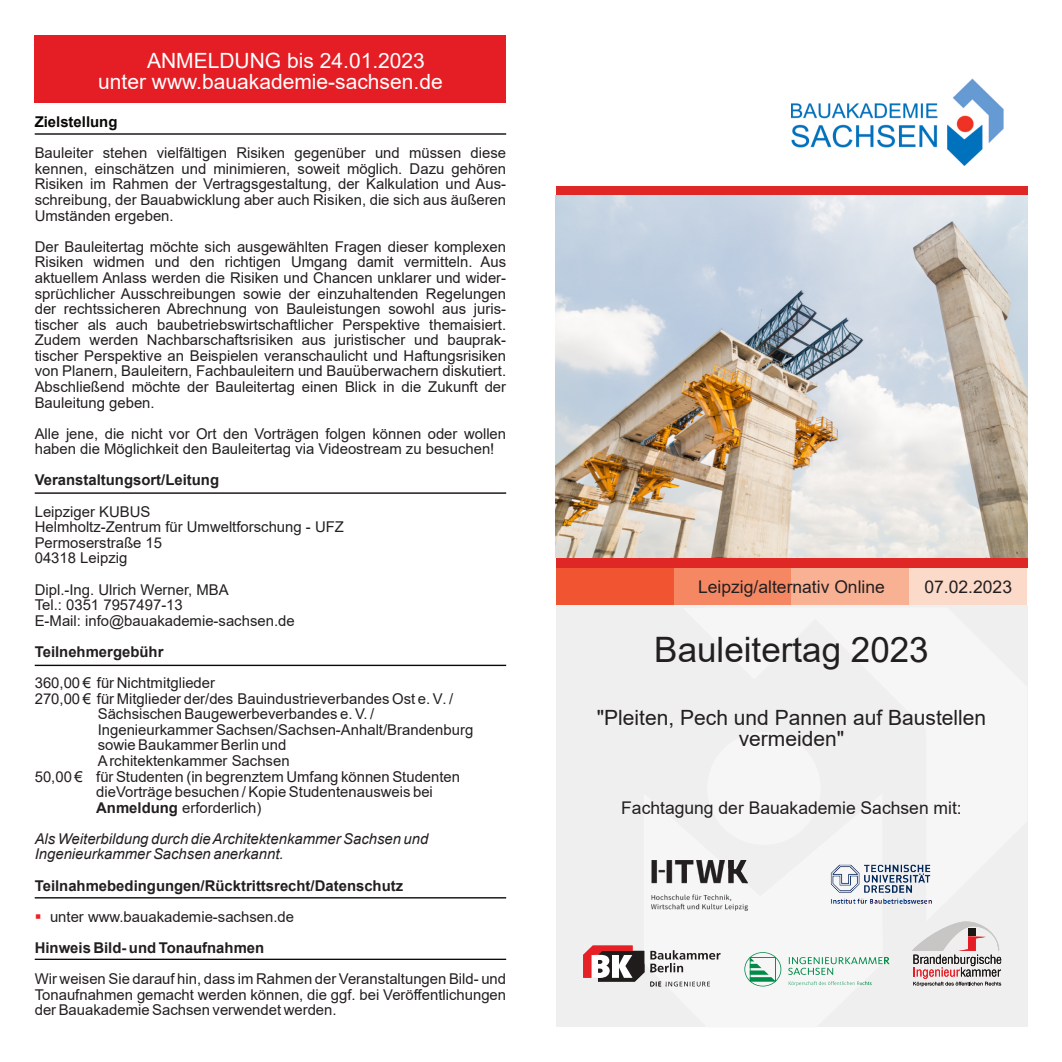
<style>
.page{position:relative;width:1062px;height:1062px;background:#fff}
.page>*{position:absolute;margin:0;border:0;box-sizing:border-box;transform-origin:0 0}
.t1{font:35px "Arial";color:#231f20}
.t2{font:21px/21px "Arial";color:#fff}
.t3{font:21px/21.7px "Arial";color:#231f20;text-align:center}
.t4{font:17.5px "Arial";color:#231f20}
.t5{font:14.88px/15.6px "Arial";color:#231f20;text-align:justify}
.t6{font:700 14.88px "Arial";color:#231f20}
.t7{font:italic 14.88px/15.6px "Arial";color:#231f20}
.t8{font:700 14.88px "Arial";color:#080704}
.s1{font-weight:700}
</style>
<div class="page">
<div style="left:556px;top:186px;width:471px;height:9px;background:#df2726"></div>
<div style="left:673px;top:567px;width:118px;height:38px;background:#f58863"></div>
<div style="left:791px;top:567px;width:118px;height:38px;background:#f9b193"></div>
<div style="left:909px;top:567px;width:118px;height:38px;background:#fcdac9"></div>
<div style="left:556px;top:567px;width:117px;height:38px;background:#f05430"></div>
<div style="left:556px;top:558px;width:471px;height:9px;background:#df2726"></div>
<div style="left:35px;top:35px;width:471px;height:68px;background:#e51e25"></div>
<div style="left:556px;top:605px;width:471px;height:422px;background:#eeefee"></div>
<svg style="left:644px;top:860px;width:228px;height:127px"></svg>
<svg style="left:650px;top:950px;width:70px;height:22px"></svg>
<svg style="left:650px;top:981px;width:60px;height:5px"></svg>
<svg style="left:583px;top:945px;width:61px;height:36px;background:#a67778"></svg>
<svg style="left:682px;top:860px;width:250px;height:61px"></svg>
<svg style="left:912px;top:921px;width:89px;height:65px"></svg>
<svg style="left:744px;top:952px;width:37px;height:34px"></svg>
<svg style="left:788px;top:957px;width:101px;height:18px"></svg>
<svg style="left:788px;top:981px;width:83px;height:5px"></svg>
<hr style="left:35px;top:133px;width:471px;height:2px;background:#0c060a">
<hr style="left:35px;top:492px;width:471px;height:2px;background:#0c060a">
<hr style="left:35px;top:664px;width:471px;height:2px;background:#0c060a">
<hr style="left:35px;top:897px;width:471px;height:1px;background:#0c060a">
<hr style="left:35px;top:958px;width:471px;height:2px;background:#0c060a">
<img style="left:791px;top:79px;width:212px;height:86px">
<img style="left:556px;top:195px;width:471px;height:363px">
<h2 class="t2" style="left:98px;top:52px;width:346px;text-indent:49px">ANMELDUNG bis 24.01.2023 unter www.bauakademie-sachsen.de</h2>
<p class="t8" style="left:35px;top:116px;width:84px">Zielstellung</p>
<p class="t5" style="left:35px;top:147px;width:473px">Bauleiter stehen vielfältigen Risiken gegenüber und müssen diese kennen, einschätzen und minimieren, soweit möglich. Dazu gehören Risiken im Rahmen der Vertragsgestaltung, der Kalkulation und Aus&shy;schreibung, der Bauabwicklung aber auch Risiken, die sich aus äußeren Umständen ergeben.</p>
<p class="t5" style="left:35px;top:240px;width:473px">Der Bauleitertag möchte sich ausgewählten Fragen dieser komplexen Risiken widmen und den richtigen Umgang damit vermitteln. Aus aktuellem Anlass werden die Risiken und Chancen unklarer und wider&shy;sprüchlicher Ausschreibungen sowie der einzuhaltenden Regelungen der rechtssicheren Abrechnung von Bauleistungen sowohl aus juris&shy;tischer als auch baubetriebswirtschaftlicher Perspektive themaisiert.<br>Zudem werden Nachbarschaftsrisiken aus juristischer und bauprak&shy;tischer Perspektive an Beispielen veranschaulicht und Haftungsrisiken von Planern, Bauleitern, Fachbauleitern und Bauüberwachern diskutiert.<br>Abschließend möchte der Bauleitertag einen Blick in die Zukunft der Bauleitung geben.</p>
<p class="t5" style="left:35px;top:427px;width:473px">Alle jene, die nicht vor Ort den Vorträgen folgen können oder wollen haben die Möglichkeit den Bauleitertag via Videostream zu besuchen!</p>
<p class="t6" style="left:35px;top:474px;width:186px">Veranstaltungsort/Leitung</p>
<p class="t5" style="left:35px;top:505px;width:311px;text-align:left">Leipziger KUBUS<br>Helmholtz-Zentrum für Umweltforschung - UFZ<br>Permoserstraße 15<br>04318 Leipzig</p>
<p class="t5" style="left:35px;top:583px;width:261px;text-align:left">Dipl.-Ing. Ulrich Werner, MBA<br>Tel.: 0351 7957497-13<br>E-Mail: info@bauakademie-sachsen.de</p>
<p class="t6" style="left:35px;top:646px;width:130px">Teilnehmergebühr</p>
<p class="t5" style="left:35px;top:676px;width:182px">360,00 € für Nichtmitglieder</p>
<p class="t5" style="left:35px;top:692px;width:420px">270,00 € für Mitglieder der/des Bauindustrieverbandes Ost e. V. /</p>
<p class="t5" style="left:98px;top:707px;width:278px">Sächsischen Baugewerbeverbandes e. V. /</p>
<p class="t5" style="left:98px;top:723px;width:377px">Ingenieurkammer Sachsen/Sachsen-Anhalt/Brandenburg</p>
<p class="t5" style="left:98px;top:738px;width:190px">sowie Baukammer Berlin und</p>
<p class="t5" style="left:98px;top:754px;width:193px">Architektenkammer Sachsen</p>
<p class="t5" style="left:35px;top:770px;width:427px">50,00 € für Studenten (in begrenztem Umfang können Studenten</p>
<p class="t5" style="left:96px;top:785px;width:338px">dieVorträge besuchen / Kopie Studentenausweis bei</p>
<p class="t5" style="left:96px;top:801px;width:167px"><span class="s1">Anmeldung</span> erforderlich)</p>
<p class="t7" style="left:35px;top:832px;width:395px">Als Weiterbildung durch dieArchitektenkammer Sachsen und<br>Ingenieurkammer Sachsen anerkannt.</p>
<p class="t6" style="left:35px;top:879px;width:370px">Teilnahmebedingungen/Rücktrittsrecht/Datenschutz</p>
<p class="t5" style="left:50px;top:910px;width:245px">unter www.bauakademie-sachsen.de</p>
<p class="t6" style="left:35px;top:942px;width:231px">Hinweis Bild- und Tonaufnahmen</p>
<p class="t5" style="left:35px;top:972px;width:473px">Wir weisen Sie darauf hin, dass im Rahmen der Veranstaltungen Bild- und Tonaufnahmen gemacht werden können, die ggf. bei Veröffentlichungen der Bauakademie Sachsen verwendet werden.</p>
<p class="t4" style="left:698px;top:580px;width:188px">Leipzig/alternativ Online</p>
<p class="t4" style="left:924px;top:580px;width:89px">07.02.2023</p>
<h1 class="t1" style="left:654px;top:636px;width:276px">Bauleitertag 2023</h1>
<h2 class="t3" style="left:597px;top:708px;width:391px">"Pleiten, Pech und Pannen auf Baustellen vermeiden"</h2>
<p class="t4" style="left:621px;top:801px;width:342px">Fachtagung der Bauakademie Sachsen mit:</p>
</div>
